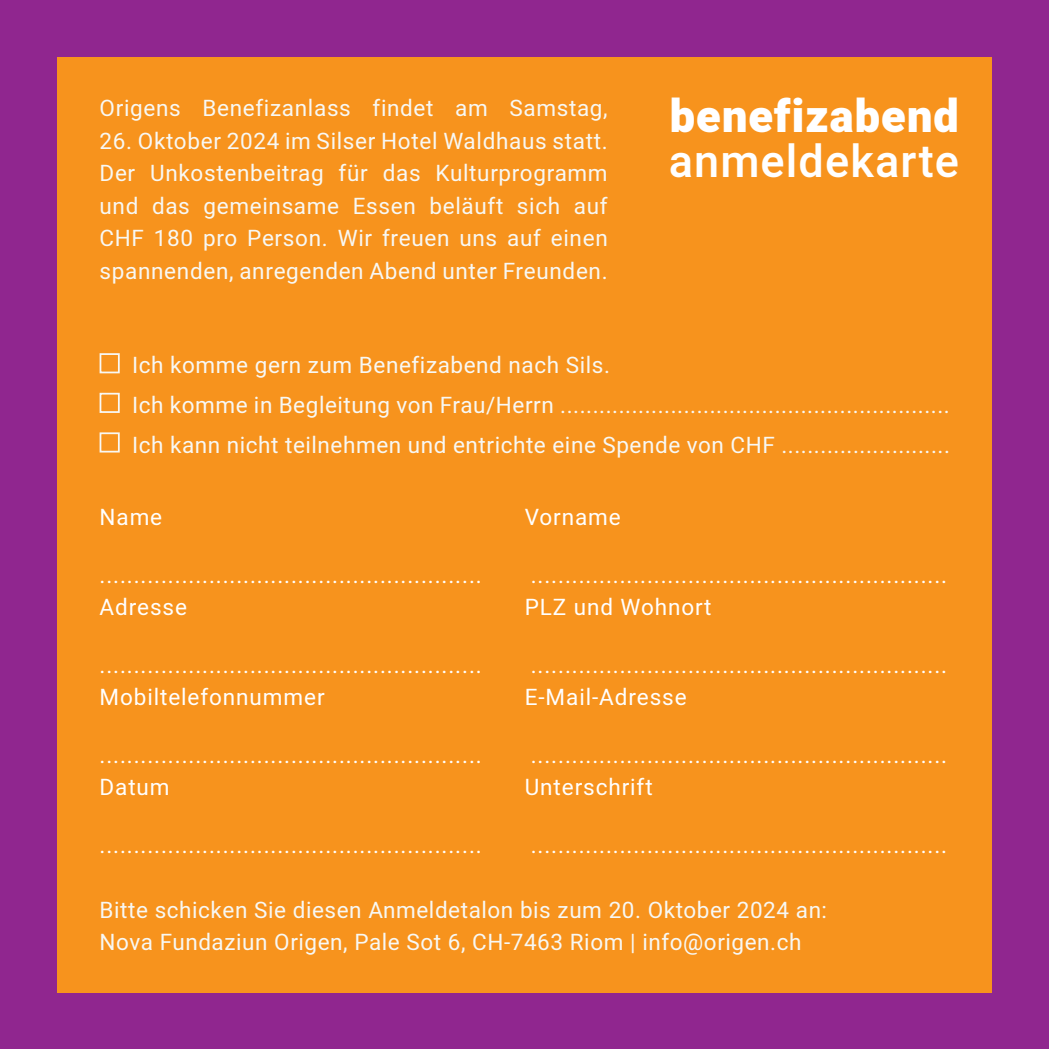
<style>
.page{position:relative;width:1049px;height:1049px;background:#90268f}
.page>*{position:absolute;margin:0;border:0;box-sizing:border-box;transform-origin:0 0}
.t1{font:900 45px "Heebo";letter-spacing:.025em;color:#fff}
.t2{font:500 45px "Heebo";letter-spacing:.025em;color:#fff}
.t3{font:22.5px "Heebo";letter-spacing:.04em;color:#fff}
.t4{font:22.5px/32.5px "Heebo";letter-spacing:.025em;color:#f8f8f4}
</style>
<div class="page">
<div style="left:57px;top:57px;width:935px;height:935px;background:#f7931d"></div>
<div style="left:100px;top:353px;width:20px;height:20px;border:2px solid #f8f8f4"></div>
<div style="left:100px;top:393px;width:20px;height:20px;border:2px solid #f8f8f4"></div>
<div style="left:100px;top:432px;width:20px;height:20px;border:2px solid #f8f8f4"></div>
<p class="t4" style="left:100px;top:92px;width:510px">Origens Benefizanlass findet am Samstag,</p>
<p class="t4" style="left:100px;top:124px;width:510px;text-align:justify">26. Oktober 2024 im Silser Hotel Waldhaus statt.<br>Der Unkostenbeitrag für das Kulturprogramm und das gemeinsame Essen beläuft sich auf CHF 180 pro Person. Wir freuen uns auf einen spannenden, anregenden Abend unter Freunden.</p>
<h1 class="t1" style="left:670px;top:85px;width:291px">benefizabend</h1>
<h1 class="t2" style="left:669px;top:130px;width:292px">anmeldekarte</h1>
<p class="t4" style="left:132px;top:346px;width:819px;line-height:39.5px">Ich komme gern zum Benefizabend nach Sils.<br>Ich komme in Begleitung von Frau/Herrn ............................................................<br>Ich kann nicht teilnehmen und entrichte eine Spende von CHF ..........................</p>
<p class="t3" style="left:100px;top:501px;width:64px">Name</p>
<p class="t3" style="left:525px;top:501px;width:98px">Vorname</p>
<p class="t3" style="left:100px;top:559px;width:384px">........................................................</p>
<p class="t3" style="left:531px;top:559px;width:418px">.............................................................</p>
<p class="t3" style="left:100px;top:591px;width:89px">Adresse</p>
<p class="t3" style="left:525px;top:591px;width:188px">PLZ und Wohnort</p>
<p class="t3" style="left:100px;top:649px;width:384px">........................................................</p>
<p class="t3" style="left:531px;top:649px;width:418px">.............................................................</p>
<p class="t3" style="left:100px;top:681px;width:227px">Mobiltelefonnummer</p>
<p class="t3" style="left:525px;top:681px;width:163px">E-Mail-Adresse</p>
<p class="t3" style="left:100px;top:739px;width:384px">........................................................</p>
<p class="t3" style="left:531px;top:739px;width:418px">.............................................................</p>
<p class="t3" style="left:100px;top:771px;width:72px">Datum</p>
<p class="t3" style="left:525px;top:771px;width:129px">Unterschrift</p>
<p class="t3" style="left:100px;top:829px;width:384px">........................................................</p>
<p class="t3" style="left:531px;top:829px;width:418px">.............................................................</p>
<p class="t4" style="left:100px;top:893px;width:729px">Bitte schicken Sie diesen Anmeldetalon bis zum 20. Oktober 2024 an:<br>Nova Fundaziun Origen, Pale Sot 6, CH-7463 Riom | info@origen.ch</p>
</div>
